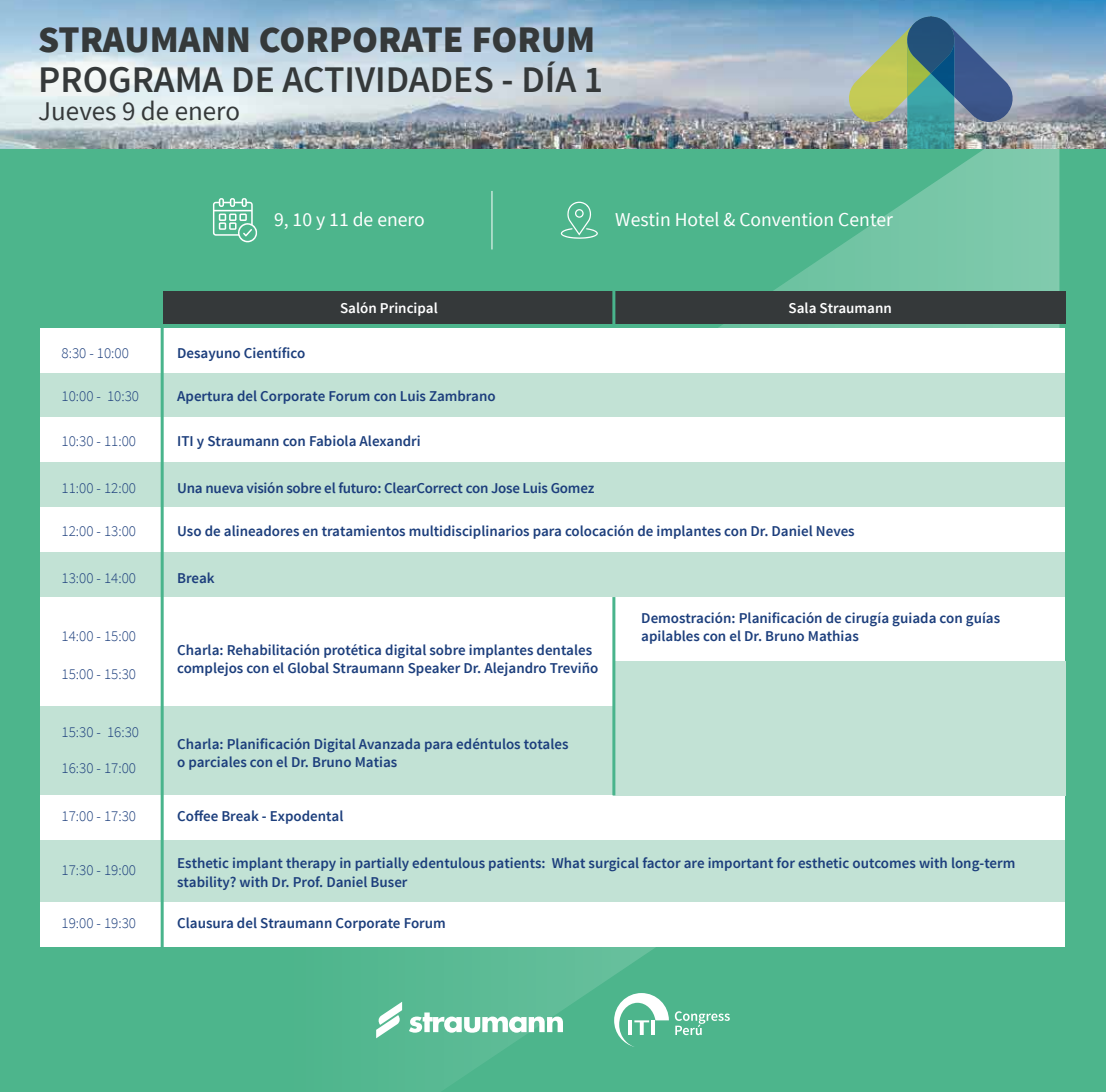
<style>
.page{position:relative;width:1106px;height:1092px;background:#fff}
.page>*{position:absolute;margin:0;border:0;box-sizing:border-box;transform-origin:0 0}
.t1{font:600 37.5px "Source Sans Pro";color:#35393a}
.t2{font:900 37.5px "Source Sans Pro";color:#35393a}
.t3{font:27px "Source Sans Pro";color:#35393a}
.t4{font:19.65px "Source Sans Pro";color:#fff}
.t5{font:600 15px/18px "Source Sans Pro";color:#1c3e7c}
.t6{font:300 15px "Source Sans Pro";color:#1c3e7c}
.t7{font:600 15px "Source Sans Pro";color:#fff}
</style>
<div class="page">
<div style="left:0;top:149px;width:1106px;height:943px;background:#4db58c"></div>
<svg style="left:213px;top:198px;width:44px;height:44px"></svg>
<svg style="left:491px;top:149px;width:568px;height:179px"></svg>
<svg style="left:376px;top:947px;width:323px;height:145px"></svg>
<div style="left:40px;top:373px;width:1025px;height:45px;background:#c2e2d5"></div>
<div style="left:40px;top:328px;width:1025px;height:45px;background:#fff"></div>
<div style="left:40px;top:462px;width:1025px;height:45px;background:#c2e2d5"></div>
<div style="left:40px;top:417px;width:1025px;height:45px;background:#fff"></div>
<div style="left:40px;top:552px;width:1025px;height:45px;background:#c2e2d5"></div>
<div style="left:40px;top:507px;width:1025px;height:45px;background:#fff"></div>
<div style="left:613px;top:597px;width:452px;height:64px;background:#fff"></div>
<div style="left:40px;top:705px;width:574px;height:90px;background:#c2e2d5"></div>
<div style="left:40px;top:795px;width:1025px;height:45px;background:#fff"></div>
<div style="left:40px;top:839px;width:1025px;height:64px;background:#c2e2d5"></div>
<div style="left:40px;top:902px;width:1025px;height:45px;background:#fff"></div>
<div style="left:40px;top:597px;width:575px;height:109px;background:#fff"></div>
<hr style="left:161px;top:327px;width:3px;height:621px;background:#49b48c">
<div style="left:163px;top:291px;width:452px;height:33px;background:#35393a"></div>
<div style="left:614px;top:291px;width:452px;height:33px;background:#35393a"></div>
<hr style="left:612px;top:290px;width:3px;height:37px;background:#49b48c">
<div style="left:613px;top:661px;width:452px;height:134px;background:#c2e2d5"></div>
<hr style="left:612px;top:597px;width:3px;height:198px;background:#49b48c">
<img style="left:0;top:0;width:1106px;height:149px">
<svg style="left:848px;top:17px;width:165px;height:132px;background:#709596"></svg>
<svg style="left:614px;top:993px;width:55px;height:54px"></svg>
<svg style="left:675px;top:1011px;width:55px;height:24px"></svg>
<svg style="left:409px;top:1012px;width:154px;height:20px"></svg>
<svg style="left:376px;top:1001px;width:26px;height:37px"></svg>
<h1 class="t2" style="left:38px;top:15px;width:559px">STRAUMANN CORPORATE FORUM</h1>
<h1 class="t1" style="left:38px;top:56px;width:567px">PROGRAMA DE ACTIVIDADES - DÍA 1</h1>
<h2 class="t3" style="left:38px;top:94px;width:203px">Jueves 9 de enero</h2>
<h3 class="t4" style="left:274px;top:207px;width:152px">9, 10 y 11 de enero</h3>
<h3 class="t4" style="left:615px;top:207px;width:279px">Westin Hotel &amp; Convention Center</h3>
<p class="t7" style="left:340px;top:299px;width:99px">Salón Principal</p>
<p class="t7" style="left:789px;top:299px;width:105px">Sala Straumann</p>
<p class="t6" style="left:62px;top:343px;width:69px">8:30 - 10:00</p>
<p class="t6" style="left:62px;top:387px;width:79px">10:00 - 10:30</p>
<p class="t6" style="left:62px;top:432px;width:76px">10:30 - 11:00</p>
<p class="t6" style="left:62px;top:478px;width:76px">11:00 - 12:00</p>
<p class="t6" style="left:62px;top:522px;width:76px">12:00 - 13:00</p>
<p class="t6" style="left:62px;top:568px;width:76px">13:00 - 14:00</p>
<p class="t6" style="left:62px;top:627px;width:76px">14:00 - 15:00</p>
<p class="t6" style="left:62px;top:664px;width:76px">15:00 - 15:30</p>
<p class="t6" style="left:62px;top:723px;width:79px">15:30 - 16:30</p>
<p class="t6" style="left:62px;top:759px;width:76px">16:30 - 17:00</p>
<p class="t6" style="left:62px;top:807px;width:76px">17:00 - 17:30</p>
<p class="t6" style="left:62px;top:861px;width:76px">17:30 - 19:00</p>
<p class="t6" style="left:62px;top:913px;width:76px">19:00 - 19:30</p>
<p class="t5" style="left:177px;top:344px;width:130px">Desayuno Científico</p>
<p class="t5" style="left:177px;top:387px;width:320px">Apertura del Corporate Forum con Luis Zambrano</p>
<p class="t5" style="left:177px;top:432px;width:245px">ITI y Straumann con Fabiola Alexandri</p>
<p class="t5" style="left:177px;top:479px;width:419px">Una nueva visión sobre el futuro: ClearCorrect con Jose Luis Gomez</p>
<p class="t5" style="left:177px;top:522px;width:679px">Uso de alineadores en tratamientos multidisciplinarios para colocación de implantes con Dr. Daniel Neves</p>
<p class="t5" style="left:177px;top:569px;width:39px">Break</p>
<p class="t5" style="left:177px;top:641px;width:423px">Charla: Rehabilitación protética digital sobre implantes dentales complejos con el Global Straumann Speaker Dr. Alejandro Treviño</p>
<p class="t5" style="left:177px;top:735px;width:393px">Charla: Planificación Digital Avanzada para edéntulos totales o parciales con el Dr. Bruno Matias</p>
<p class="t5" style="left:641px;top:609px;width:360px">Demostración: Planificación de cirugía guiada con guías apilables con el Dr. Bruno Mathias</p>
<p class="t5" style="left:177px;top:807px;width:168px">Coffee Break - Expodental</p>
<p class="t5" style="left:177px;top:853px;width:840px;line-height:19.5px">Esthetic implant therapy in partially edentulous patients: What surgical factor are important for esthetic outcomes with long-term stability? with Dr. Prof. Daniel Buser</p>
<p class="t5" style="left:177px;top:914px;width:270px">Clausura del Straumann Corporate Forum</p>
</div>
